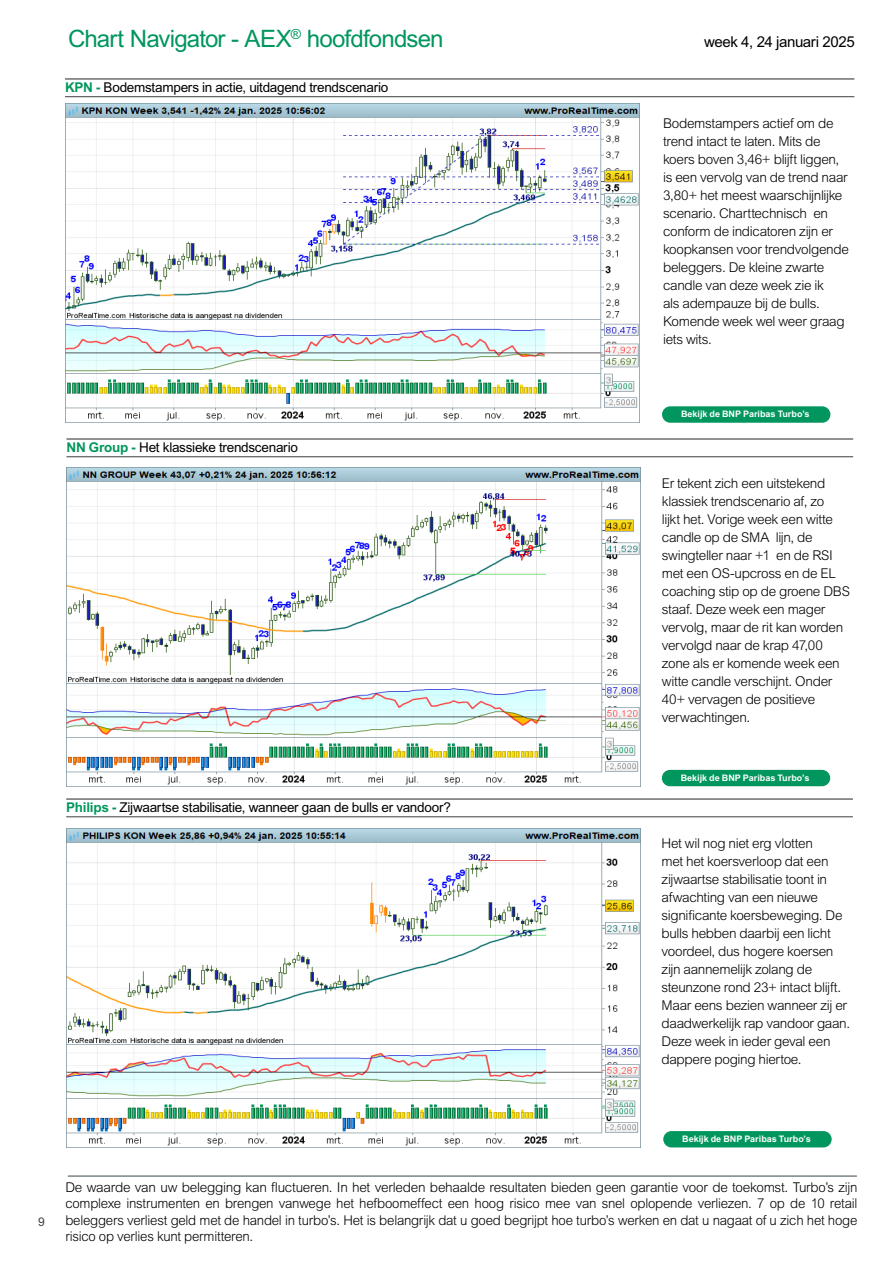
<style>
.page{position:relative;width:893px;height:1263px;background:#fff}
.page>*{position:absolute;margin:0;border:0;box-sizing:border-box;transform-origin:0 0}
.Heading_Table_Double{font:24px "Arial MT Std";letter-spacing:-.035em;color:#00965d}
.Heading_Table_Double-2{font:15px "Arial MT Std";letter-spacing:-.025em;color:#000}
.Body{font:300 13.5px/18px "Arial MT Std";letter-spacing:-.025em;color:#000}
.t1{font:13.5px "Arial MT Std";letter-spacing:-.02em;color:#000}
.t2{font:12px "Arial MT Std";color:#3e3e3f}
.t3{font:700 9px "Arial MT Std";color:#fff}
.s1{font-weight:700;color:#00965d}
</style>
<div class="page">
<hr style="left:68px;top:1175px;width:789px;height:2px;background:#78848a">
<div style="left:663px;top:1131px;width:169px;height:16px;background:#00965d;border-radius:8px"></div>
<hr style="left:66px;top:798px;width:787px;height:2px;background:#3e3e3f">
<hr style="left:66px;top:816px;width:787px;height:1px;background:#3e3e3f">
<img style="left:66px;top:829px;width:574px;height:319px">
<hr style="left:65px;top:78px;width:789px;height:2px;background:#3e3e3f">
<hr style="left:65px;top:96px;width:789px;height:1px;background:#3e3e3f">
<img style="left:65px;top:104px;width:574px;height:319px">
<div style="left:662px;top:406px;width:168px;height:17px;background:#00965d;border-radius:8px"></div>
<hr style="left:66px;top:438px;width:787px;height:2px;background:#3e3e3f">
<hr style="left:66px;top:456px;width:787px;height:1px;background:#3e3e3f">
<img style="left:66px;top:467px;width:575px;height:319px">
<div style="left:662px;top:770px;width:168px;height:16px;background:#00965d;border-radius:8px"></div>
<p class="Heading_Table_Double" style="left:68px;top:25px;width:377px">Chart Navigator - AEX<sup>®</sup> hoofdfondsen</p>
<p class="Heading_Table_Double-2" style="left:704px;top:33px;width:152px">week 4, 24 januari 2025</p>
<p class="t1" style="left:65px;top:80px;width:325px"><span class="s1">KPN -</span> Bodemstampers in actie, uitdagend trendscenario</p>
<p class="t1" style="left:66px;top:440px;width:233px"><span class="s1">NN Group -</span> Het klassieke trendscenario</p>
<p class="t1" style="left:66px;top:800px;width:386px"><span class="s1">Philips -</span> Zijwaartse stabilisatie, wanneer gaan de bulls er vandoor?</p>
<p class="Body" style="left:663px;top:115px;width:187px">Bodemstampers actief om de trend intact te laten. Mits de koers boven 3,46+ blijft liggen, is een vervolg van de trend naar<br>3,80+ het meest waarschijnlijke scenario. Charttechnisch en conform de indicatoren zijn er koopkansen voor trendvolgende beleggers. De kleine zwarte candle van deze week zie ik<br>als adempauze bij de bulls.<br>Komende week wel weer graag iets wits.</p>
<p class="t3" style="left:681px;top:409px;width:130px">Bekijk de BNP Paribas Turbo’s</p>
<p class="Body" style="left:662px;top:475px;width:190px">Er tekent zich een uitstekend klassiek trendscenario af, zo<br>lijkt het. Vorige week een witte candle op de SMA lijn, de swingteller naar +1 en de RSI met een OS-upcross en de EL coaching stip op de groene DBS staaf. Deze week een mager vervolg, maar de rit kan worden vervolgd naar de krap 47,00 zone als er komende week een witte candle verschijnt. Onder<br>40+ vervagen de positieve verwachtingen.</p>
<p class="t3" style="left:681px;top:772px;width:130px">Bekijk de BNP Paribas Turbo’s</p>
<p class="Body" style="left:662px;top:835px;width:190px">Het wil nog niet erg vlotten<br>met het koersverloop dat een zijwaartse stabilisatie toont in afwachting van een nieuwe significante koersbeweging. De bulls hebben daarbij een licht voordeel, dus hogere koersen zijn aannemelijk zolang de steunzone rond 23+ intact blijft.<br>Maar eens bezien wanneer zij er daadwerkelijk rap vandoor gaan.<br>Deze week in ieder geval een dappere poging hiertoe.</p>
<p class="t2" style="left:38px;top:1215px;width:8px">9</p>
<p class="t3" style="left:682px;top:1134px;width:130px">Bekijk de BNP Paribas Turbo’s</p>
<p class="Body" style="left:65px;top:1179px;width:794px;line-height:16.5px;text-align:justify">De waarde van uw belegging kan fluctueren. In het verleden behaalde resultaten bieden geen garantie voor de toekomst. Turbo’s zijn complexe instrumenten en brengen vanwege het hefboomeffect een hoog risico mee van snel oplopende verliezen. 7 op de 10 retail beleggers verliest geld met de handel in turbo’s. Het is belangrijk dat u goed begrijpt hoe turbo’s werken en dat u nagaat of u zich het hoge risico op verlies kunt permitteren.</p>
</div>
